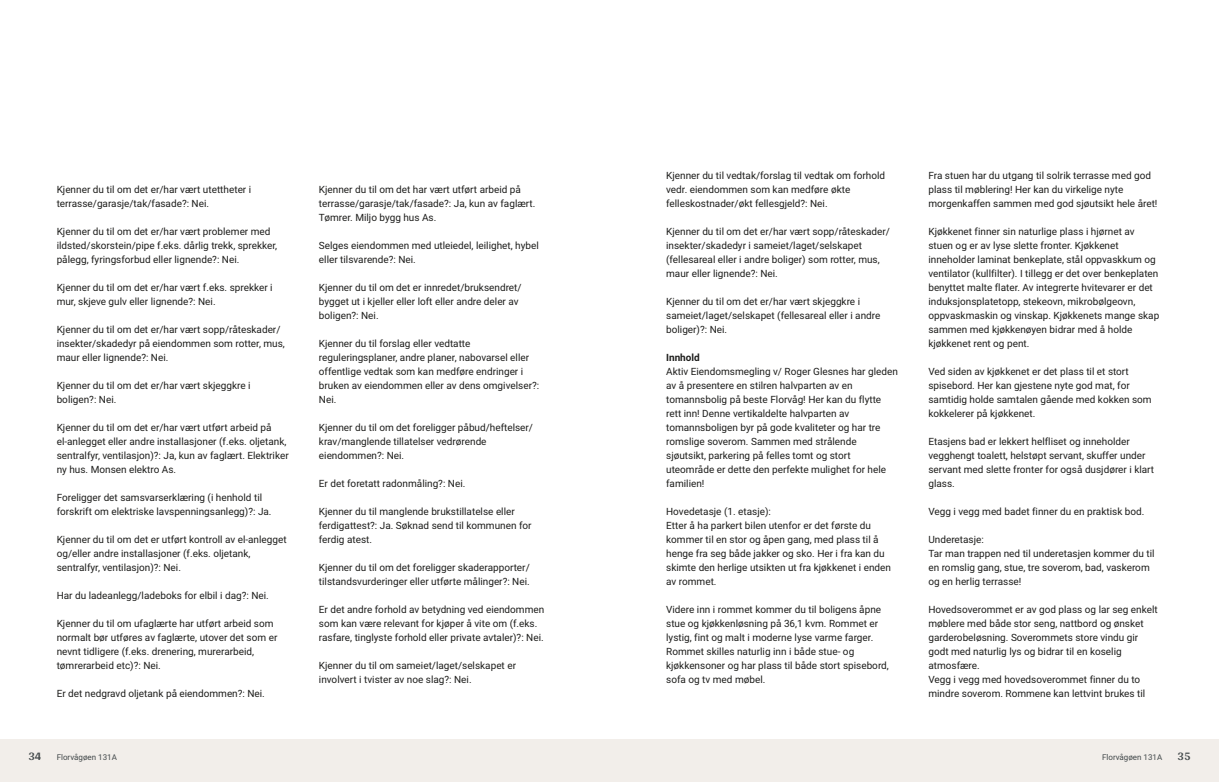
<style>
.page{position:relative;width:1219px;height:782px;background:#fff}
.page>*{position:absolute;margin:0;border:0;box-sizing:border-box;transform-origin:0 0}
.t1{font:700 12px "Arya";color:#414749}
.t2{font:10px/14px "Roboto Vitec";color:#1d1d1b}
.t3{font:700 10px "Roboto Vitec";color:#1d1d1b}
.t4{font:8px "Roboto Vitec";color:#414749}
</style>
<div class="page">
<div style="left:0;top:739px;width:612px;height:42px;background:#f2eeea"></div>
<div style="left:607px;top:739px;width:612px;height:42px;background:#f2eeea"></div>
<p class="t2" style="left:57px;top:181px;width:196px">Kjenner du til om det er/har vært utettheter i terrasse/garasje/tak/fasade?: Nei.</p>
<p class="t2" style="left:57px;top:223px;width:222px">Kjenner du til om det er/har vært problemer med ildsted/skorstein/pipe f.eks. dårlig trekk, sprekker, pålegg, fyringsforbud eller lignende?: Nei.</p>
<p class="t2" style="left:57px;top:279px;width:217px">Kjenner du til om det er/har vært f.eks. sprekker i mur, skjeve gulv eller lignende?: Nei.</p>
<p class="t2" style="left:57px;top:321px;width:230px">Kjenner du til om det er/har vært sopp/råteskader/ insekter/skadedyr på eiendommen som rotter, mus, maur eller lignende?: Nei.</p>
<p class="t2" style="left:57px;top:377px;width:195px">Kjenner du til om det er/har vært skjeggkre i boligen?: Nei.</p>
<p class="t2" style="left:57px;top:419px;width:233px">Kjenner du til om det er/har vært utført arbeid på el‑anlegget eller andre installasjoner (f.eks. oljetank, sentralfyr, ventilasjon)?: Ja, kun av faglært. Elektriker ny hus. Monsen elektro As.</p>
<p class="t2" style="left:57px;top:489px;width:216px">Foreligger det samsvarserklæring (i henhold til forskrift om elektriske lavspenningsanlegg)?: Ja.</p>
<p class="t2" style="left:57px;top:531px;width:231px">Kjenner du til om det er utført kontroll av el‑anlegget og/eller andre installasjoner (f.eks. oljetank, sentralfyr, ventilasjon)?: Nei.</p>
<p class="t2" style="left:57px;top:587px;width:214px">Har du ladeanlegg/ladeboks for elbil i dag?: Nei.</p>
<p class="t2" style="left:57px;top:615px;width:222px">Kjenner du til om ufaglærte har utført arbeid som normalt bør utføres av faglærte, utover det som er nevnt tidligere (f.eks. drenering, murerarbeid, tømrerarbeid etc)?: Nei.</p>
<p class="t2" style="left:57px;top:685px;width:210px">Er det nedgravd oljetank på eiendommen?: Nei.</p>
<p class="t1" style="left:28px;top:749px;width:15px">34</p>
<p class="t4" style="left:57px;top:751px;width:62px">Florvågøen 131A</p>
<p class="t2" style="left:319px;top:181px;width:218px">Kjenner du til om det har vært utført arbeid på terrasse/garasje/tak/fasade?: Ja, kun av faglært.<br>Tømrer. Miljo bygg hus As.</p>
<p class="t2" style="left:319px;top:237px;width:221px">Selges eiendommen med utleiedel, leilighet, hybel eller tilsvarende?: Nei.</p>
<p class="t2" style="left:319px;top:279px;width:204px">Kjenner du til om det er innredet/bruksendret/ bygget ut i kjeller eller loft eller andre deler av boligen?: Nei.</p>
<p class="t2" style="left:319px;top:335px;width:222px">Kjenner du til forslag eller vedtatte reguleringsplaner, andre planer, nabovarsel eller offentlige vedtak som kan medføre endringer i bruken av eiendommen eller av dens omgivelser?:<br>Nei.</p>
<p class="t2" style="left:319px;top:419px;width:216px">Kjenner du til om det foreligger påbud/heftelser/ krav/manglende tillatelser vedrørende eiendommen?: Nei.</p>
<p class="t2" style="left:319px;top:475px;width:148px">Er det foretatt radonmåling?: Nei.</p>
<p class="t2" style="left:319px;top:503px;width:214px">Kjenner du til manglende brukstillatelse eller ferdigattest?: Ja. Søknad send til kommunen for ferdig atest.</p>
<p class="t2" style="left:319px;top:559px;width:212px">Kjenner du til om det foreligger skaderapporter/ tilstandsvurderinger eller utførte målinger?: Nei.</p>
<p class="t2" style="left:319px;top:601px;width:227px">Er det andre forhold av betydning ved eiendommen som kan være relevant for kjøper å vite om (f.eks. rasfare, tinglyste forhold eller private avtaler)?: Nei.</p>
<p class="t2" style="left:319px;top:657px;width:199px">Kjenner du til om sameiet/laget/selskapet er involvert i tvister av noe slag?: Nei.</p>
<p class="t2" style="left:666px;top:167px;width:220px">Kjenner du til vedtak/forslag til vedtak om forhold vedr. eiendommen som kan medføre økte felleskostnader/økt fellesgjeld?: Nei.</p>
<p class="t2" style="left:666px;top:223px;width:225px">Kjenner du til om det er/har vært sopp/råteskader/ insekter/skadedyr i sameiet/laget/selskapet (fellesareal eller i andre boliger) som rotter, mus, maur eller lignende?: Nei.</p>
<p class="t2" style="left:666px;top:293px;width:216px">Kjenner du til om det er/har vært skjeggkre i sameiet/laget/selskapet (fellesareal eller i andre boliger)?: Nei.</p>
<p class="t3" style="left:666px;top:350px;width:35px">Innhold</p>
<p class="t2" style="left:666px;top:363px;width:233px">Aktiv Eiendomsmegling v/ Roger Glesnes har gleden av å presentere en stilren halvparten av en tomannsbolig på beste Florvåg! Her kan du flytte rett inn! Denne vertikaldelte halvparten av tomannsboligen byr på gode kvaliteter og har tre romslige soverom. Sammen med strålende sjøutsikt, parkering på felles tomt og stort uteområde er dette den perfekte mulighet for hele familien!</p>
<p class="t2" style="left:666px;top:503px;width:226px">Hovedetasje (1. etasje):<br>Etter å ha parkert bilen utenfor er det første du kommer til en stor og åpen gang, med plass til å henge fra seg både jakker og sko. Her i fra kan du skimte den herlige utsikten ut fra kjøkkenet i enden av rommet.</p>
<p class="t2" style="left:666px;top:601px;width:224px">Videre inn i rommet kommer du til boligens åpne stue og kjøkkenløsning på 36,1 kvm. Rommet er lystig, fint og malt i moderne lyse varme farger.<br>Rommet skilles naturlig inn i både stue‑ og kjøkkensoner og har plass til både stort spisebord, sofa og tv med møbel.</p>
<p class="t2" style="left:928px;top:167px;width:231px">Fra stuen har du utgang til solrik terrasse med god plass til møblering! Her kan du virkelige nyte morgenkaffen sammen med god sjøutsikt hele året!</p>
<p class="t2" style="left:928px;top:223px;width:232px">Kjøkkenet finner sin naturlige plass i hjørnet av stuen og er av lyse slette fronter. Kjøkkenet inneholder laminat benkeplate, stål oppvaskkum og ventilator (kullfilter). I tillegg er det over benkeplaten benyttet malte flater. Av integrerte hvitevarer er det induksjonsplatetopp, stekeovn, mikrobølgeovn, oppvaskmaskin og vinskap. Kjøkkenets mange skap sammen med kjøkkenøyen bidrar med å holde kjøkkenet rent og pent.</p>
<p class="t2" style="left:928px;top:363px;width:225px">Ved siden av kjøkkenet er det plass til et stort spisebord. Her kan gjestene nyte god mat, for samtidig holde samtalen gående med kokken som kokkelerer på kjøkkenet.</p>
<p class="t2" style="left:928px;top:433px;width:227px">Etasjens bad er lekkert helfliset og inneholder vegghengt toalett, helstøpt servant, skuffer under servant med slette fronter for også dusjdører i klart glass.</p>
<p class="t2" style="left:928px;top:503px;width:218px">Vegg i vegg med badet finner du en praktisk bod.</p>
<p class="t2" style="left:928px;top:531px;width:228px">Underetasje:<br>Tar man trappen ned til underetasjen kommer du til en romslig gang, stue, tre soverom, bad, vaskerom og en herlig terrasse!</p>
<p class="t2" style="left:928px;top:601px;width:231px">Hovedsoverommet er av god plass og lar seg enkelt møblere med både stor seng, nattbord og ønsket garderobeløsning. Soverommets store vindu gir godt med naturlig lys og bidrar til en koselig atmosfære.<br>Vegg i vegg med hovedsoverommet finner du to mindre soverom. Rommene kan lettvint brukes til</p>
<p class="t4" style="left:1102px;top:751px;width:62px">Florvågøen 131A</p>
<p class="t1" style="left:1177px;top:749px;width:15px">35</p>
</div>
